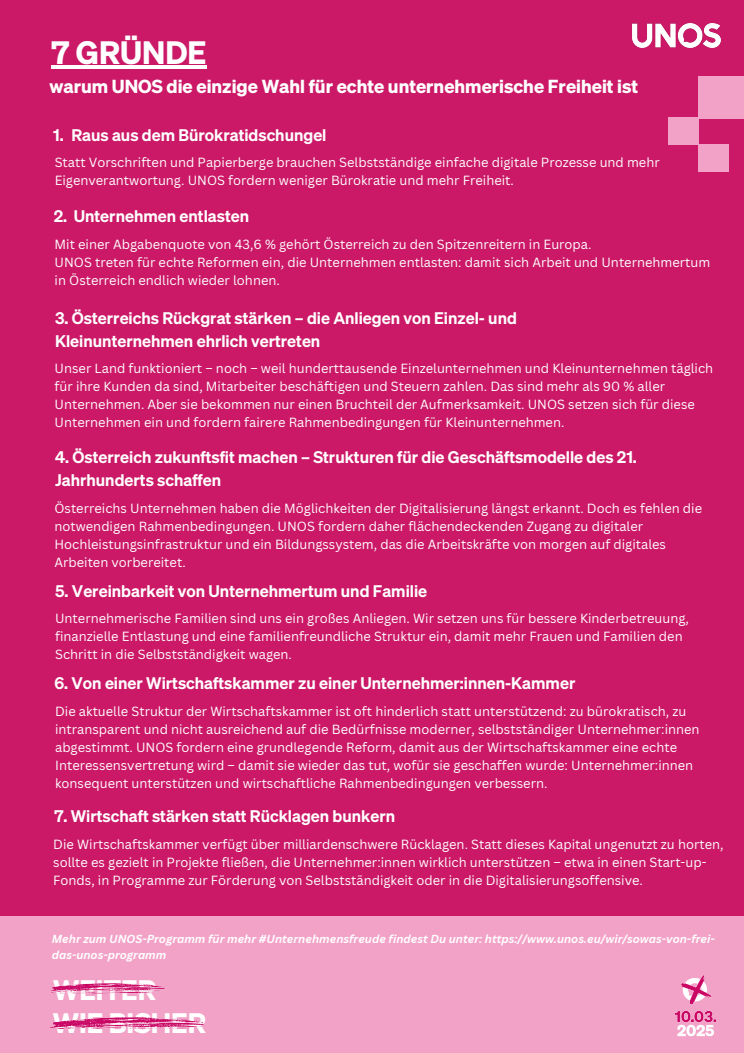
<style>
.page{position:relative;width:744px;height:1053px;background:#fff}
.page>*{position:absolute;margin:0;border:0;box-sizing:border-box;transform-origin:0 0}
.t1{font:31.6px "Sohne Dreiviertelfett";color:#fff}
.t2{font:27.52px "Sohne Dreiviertelfett";color:#fff}
.t3{font:18.4px "Sohne Dreiviertelfett";color:#fff}
.t4{font:600 16.4px/22.8px "Sohne";color:#fff}
.t5{font:12.92px/18px "Canva Sans";color:#fff}
.t6{font:italic 700 11.32px/15.6px "Canva Sans";color:#fff}
</style>
<div class="page">
<div style="left:0;top:0;width:744px;height:1052px;background:#cb1967"></div>
<img style="left:632px;top:23px;width:89px;height:25px">
<hr style="left:52px;top:66px;width:155px;height:3px;background:#fff">
<div style="left:0;top:916px;width:744px;height:136px;background:#f3a2c7"></div>
<img style="left:51px;top:983px;width:114px;height:11px">
<img style="left:51px;top:1017px;width:153px;height:11px">
<img style="left:675px;top:975px;width:41px;height:62px">
<div style="left:698px;top:76px;width:46px;height:42px;background:#f3a2c7"></div>
<div style="left:669px;top:117px;width:30px;height:28px;background:#f3a2c7"></div>
<div style="left:699px;top:144px;width:30px;height:28px;background:#f3a2c7"></div>
<h1 class="t1" style="left:52px;top:31px;width:157px">7 GRÜNDE</h1>
<p class="t3" style="left:49px;top:74px;width:590px">warum UNOS die einzige Wahl für echte unternehmerische Freiheit ist</p>
<h3 class="t4" style="left:53px;top:123px;width:275px">1. Raus aus dem Bürokratidschungel</h3>
<p class="t5" style="left:55px;top:153px;width:607px">Statt Vorschriften und Papierberge brauchen Selbstständige einfache digitale Prozesse und mehr<br>Eigenverantwortung. UNOS fordern weniger Bürokratie und mehr Freiheit.</p>
<h6 class="t4" style="left:54px;top:204px;width:197px">2. Unternehmen entlasten</h6>
<h4 class="t5" style="left:55px;top:235px;width:657px">Mit einer Abgabenquote von 43,6 % gehört Österreich zu den Spitzenreitern in Europa.<br>UNOS treten für echte Reformen ein, die Unternehmen entlasten: damit sich Arbeit und Unternehmertum in Österreich endlich wieder lohnen.</h4>
<h6 class="t4" style="left:55px;top:306px;width:463px">3. Österreichs Rückgrat stärken – die Anliegen von Einzel- und<br>Kleinunternehmen ehrlich vertreten</h6>
<h4 class="t5" style="left:55px;top:359px;width:660px">Unser Land funktioniert – noch – weil hunderttausende Einzelunternehmen und Kleinunternehmen täglich für ihre Kunden da sind, Mitarbeiter beschäftigen und Steuern zahlen. Das sind mehr als 90 % aller Unternehmen. Aber sie bekommen nur einen Bruchteil der Aufmerksamkeit. UNOS setzen sich für diese Unternehmen ein und fordern fairere Rahmenbedingungen für Kleinunternehmen.</h4>
<h6 class="t4" style="left:55px;top:445px;width:583px">4. Österreich zukunftsfit machen – Strukturen für die Geschäftsmodelle des 21.<br>Jahrhunderts schaffen</h6>
<h6 class="t5" style="left:54px;top:498px;width:649px">Österreichs Unternehmen haben die Möglichkeiten der Digitalisierung längst erkannt. Doch es fehlen die notwendigen Rahmenbedingungen. UNOS fordern daher flächendeckenden Zugang zu digitaler Hochleistungsinfrastruktur und ein Bildungssystem, das die Arbeitskräfte von morgen auf digitales Arbeiten vorbereitet.</h6>
<h4 class="t4" style="left:55px;top:578px;width:374px">5. Vereinbarkeit von Unternehmertum und Familie</h4>
<h4 class="t5" style="left:55px;top:609px;width:635px">Unternehmerische Familien sind uns ein großes Anliegen. Wir setzen uns für bessere Kinderbetreuung, finanzielle Entlastung und eine familienfreundliche Struktur ein, damit mehr Frauen und Familien den<br>Schritt in die Selbstständigkeit wagen.</h4>
<h6 class="t4" style="left:54px;top:671px;width:522px">6. Von einer Wirtschaftskammer zu einer Unternehmer:innen-Kammer</h6>
<h4 class="t5" style="left:55px;top:701px;width:646px">Die aktuelle Struktur der Wirtschaftskammer ist oft hinderlich statt unterstützend: zu bürokratisch, zu intransparent und nicht ausreichend auf die Bedürfnisse moderner, selbstständiger Unternehmer:innen abgestimmt. UNOS fordern eine grundlegende Reform, damit aus der Wirtschaftskammer eine echte Interessensvertretung wird – damit sie wieder das tut, wofür sie geschaffen wurde: Unternehmer:innen konsequent unterstützen und wirtschaftliche Rahmenbedingungen verbessern.</h4>
<h6 class="t4" style="left:54px;top:804px;width:342px">7. Wirtschaft stärken statt Rücklagen bunkern</h6>
<h4 class="t5" style="left:53px;top:834px;width:672px">Die Wirtschaftskammer verfügt über milliardenschwere Rücklagen. Statt dieses Kapital ungenutzt zu horten, sollte es gezielt in Projekte fließen, die Unternehmer:innen wirklich unterstützen – etwa in einen Start-up-<br>Fonds, in Programme zur Förderung von Selbstständigkeit oder in die Digitalisierungsoffensive.</h4>
<h6 class="t6" style="left:52px;top:931px;width:664px">Mehr zum UNOS-Programm für mehr #Unternehmensfreude findest Du unter: https://www.unos.eu/wir/sowas-von-frei&shy;das-unos-programm</h6>
<p class="t2" style="left:53px;top:971px;width:104px">WEITER</p>
<p class="t2" style="left:53px;top:1004px;width:155px">WIE BISHER</p>
</div>
